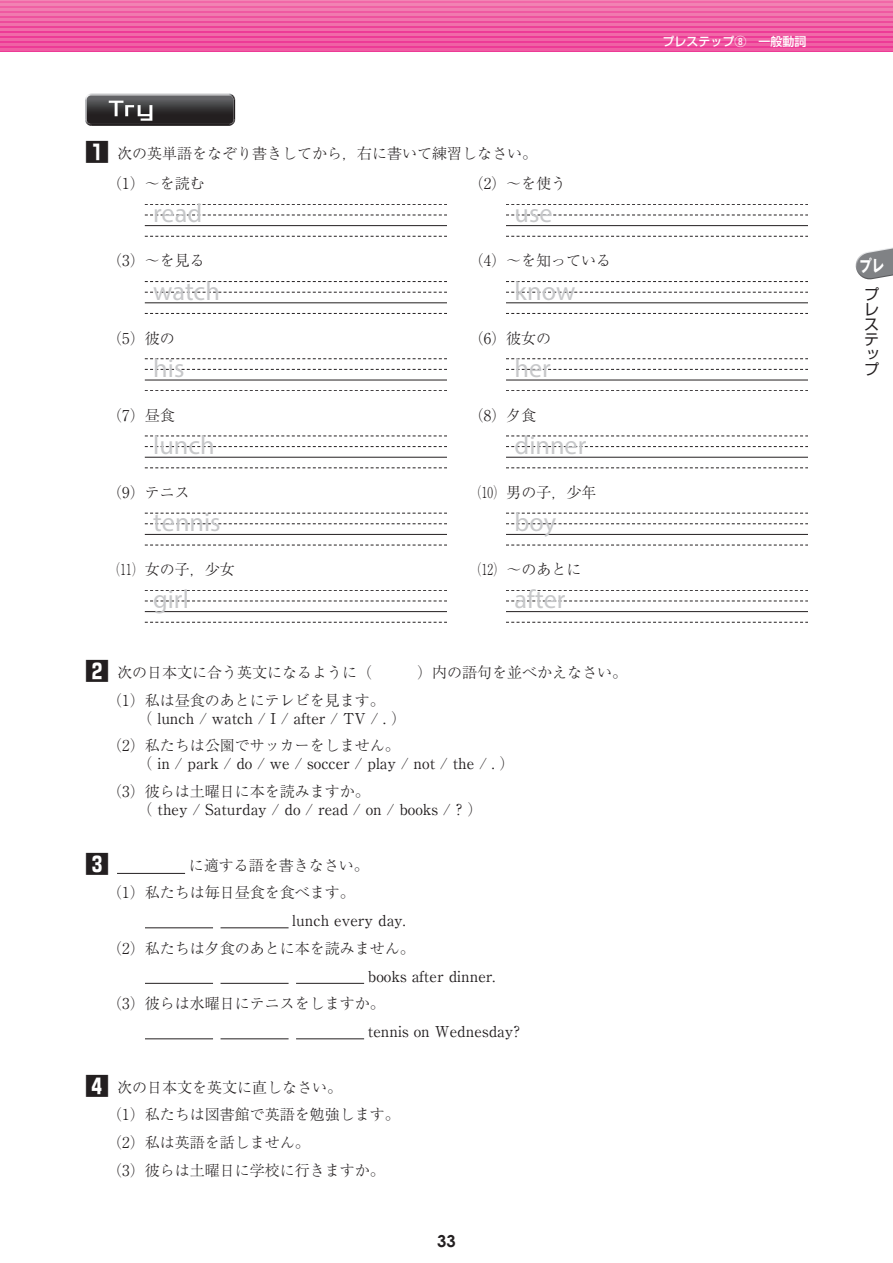
<style>
.page{position:relative;width:893px;height:1263px;background:#fff}
.page>*{position:absolute;margin:0;border:0;box-sizing:border-box;transform-origin:0 0}
.t1{font:26.25px "Myriad Pro";color:#c7c8ca}
.t2{font:700 24px "Shin Go Pr 6";color:#231f20}
.t3{font:700 16.5px "Century Gothic";color:#231f20}
.t4{font:700 16.5px "Gothic MB101 Pr 6";color:#fff;scale:.75 1}
.t5{font:300 15px/27.8px "Ryumin Pr 6";color:#231f20}
.t6{font:15px/27.8px "Ryumin Pr 6";color:#231f20}
.t7{font:300 15px "Ryumin Pr 6";color:#231f20;scale:.75 1}
.t8{font:15px/15px "Shin Go Pr 6";color:#231f20;text-align:justify}
.t9{font:500 12px "Shin Go Pro";color:#fff}
.s1{font-family:"Shin Go Pr 6";font-weight:700;font-size:24px}
.s2{font-weight:300}
</style>
<div class="page">
<svg style="left:0;top:0;width:893px;height:52px;background:#ee55a0"></svg>
<hr style="left:1px;top:0;width:892px;height:1px;background:#f284b4">
<hr style="left:1px;top:4px;width:892px;height:2px;background:#f181b2">
<hr style="left:1px;top:9px;width:892px;height:2px;background:#f17cb0">
<hr style="left:1px;top:14px;width:892px;height:2px;background:#f178ae">
<hr style="left:1px;top:19px;width:892px;height:2px;background:#f174ad">
<hr style="left:1px;top:24px;width:892px;height:2px;background:#f16fab">
<hr style="left:1px;top:29px;width:892px;height:2px;background:#f16ca9">
<hr style="left:1px;top:34px;width:892px;height:2px;background:#f168a8">
<hr style="left:1px;top:39px;width:892px;height:2px;background:#f064a6">
<hr style="left:1px;top:44px;width:892px;height:2px;background:#f060a4">
<hr style="left:1px;top:49px;width:892px;height:2px;background:#ef5ca3">
<svg style="left:85px;top:94px;width:150px;height:32px;background:#4d4c4d"></svg>
<svg style="left:855px;top:247px;width:38px;height:33px"></svg>
<svg style="left:145px;top:204px;width:301px;height:1px"></svg>
<svg style="left:145px;top:215px;width:301px;height:1px"></svg>
<hr style="left:145px;top:225px;width:301px;height:1px;background:#231f20">
<svg style="left:145px;top:236px;width:301px;height:1px"></svg>
<svg style="left:506px;top:204px;width:301px;height:1px"></svg>
<svg style="left:506px;top:215px;width:301px;height:1px"></svg>
<hr style="left:506px;top:225px;width:301px;height:1px;background:#231f20">
<svg style="left:506px;top:236px;width:301px;height:1px"></svg>
<svg style="left:145px;top:281px;width:301px;height:1px"></svg>
<svg style="left:145px;top:292px;width:301px;height:1px"></svg>
<hr style="left:145px;top:302px;width:301px;height:1px;background:#231f20">
<svg style="left:145px;top:313px;width:301px;height:1px"></svg>
<svg style="left:506px;top:281px;width:301px;height:1px"></svg>
<svg style="left:506px;top:292px;width:301px;height:1px"></svg>
<hr style="left:506px;top:302px;width:301px;height:1px;background:#231f20">
<svg style="left:506px;top:313px;width:301px;height:1px"></svg>
<svg style="left:145px;top:359px;width:301px;height:1px"></svg>
<svg style="left:145px;top:369px;width:301px;height:1px"></svg>
<hr style="left:145px;top:380px;width:301px;height:1px;background:#231f20">
<svg style="left:145px;top:390px;width:301px;height:1px"></svg>
<svg style="left:506px;top:359px;width:301px;height:1px"></svg>
<svg style="left:506px;top:369px;width:301px;height:1px"></svg>
<hr style="left:506px;top:380px;width:301px;height:1px;background:#231f20">
<svg style="left:506px;top:390px;width:301px;height:1px"></svg>
<svg style="left:145px;top:436px;width:301px;height:1px"></svg>
<svg style="left:145px;top:446px;width:301px;height:1px"></svg>
<hr style="left:145px;top:457px;width:301px;height:1px;background:#231f20">
<svg style="left:145px;top:468px;width:301px;height:1px"></svg>
<svg style="left:506px;top:436px;width:301px;height:1px"></svg>
<svg style="left:506px;top:446px;width:301px;height:1px"></svg>
<hr style="left:506px;top:457px;width:301px;height:1px;background:#231f20">
<svg style="left:506px;top:468px;width:301px;height:1px"></svg>
<svg style="left:145px;top:513px;width:301px;height:1px"></svg>
<svg style="left:145px;top:523px;width:301px;height:1px"></svg>
<hr style="left:145px;top:534px;width:301px;height:1px;background:#231f20">
<svg style="left:145px;top:545px;width:301px;height:1px"></svg>
<svg style="left:506px;top:513px;width:301px;height:1px"></svg>
<svg style="left:506px;top:523px;width:301px;height:1px"></svg>
<hr style="left:506px;top:534px;width:301px;height:1px;background:#231f20">
<svg style="left:506px;top:545px;width:301px;height:1px"></svg>
<svg style="left:145px;top:590px;width:301px;height:1px"></svg>
<svg style="left:145px;top:601px;width:301px;height:1px"></svg>
<hr style="left:145px;top:611px;width:301px;height:1px;background:#231f20">
<svg style="left:145px;top:622px;width:301px;height:1px"></svg>
<svg style="left:506px;top:590px;width:301px;height:1px"></svg>
<svg style="left:506px;top:601px;width:301px;height:1px"></svg>
<hr style="left:506px;top:611px;width:301px;height:1px;background:#231f20">
<svg style="left:506px;top:622px;width:301px;height:1px"></svg>
<hr style="left:117px;top:873px;width:68px;height:1px;background:#231f20">
<hr style="left:145px;top:927px;width:68px;height:1px;background:#231f20">
<hr style="left:221px;top:927px;width:68px;height:1px;background:#231f20">
<hr style="left:145px;top:983px;width:68px;height:1px;background:#231f20">
<hr style="left:221px;top:983px;width:68px;height:1px;background:#231f20">
<hr style="left:296px;top:983px;width:68px;height:1px;background:#231f20">
<hr style="left:145px;top:1038px;width:68px;height:1px;background:#231f20">
<hr style="left:221px;top:1038px;width:68px;height:1px;background:#231f20">
<hr style="left:296px;top:1038px;width:68px;height:1px;background:#231f20">
<p class="t5" style="left:107px;top:138px;width:431px;line-height:30px;text-indent:-22px"><span class="s1">1</span> 次の英単語をなぞり書きしてから，右に書いて練習しなさい。（1）～を読む</p>
<p class="t5" style="left:469px;top:169px;width:99px">（2）～を使う</p>
<h1 class="t1" style="left:153px;top:197px;width:50px">read</h1>
<h1 class="t1" style="left:514px;top:197px;width:40px">use</h1>
<p class="t5" style="left:107px;top:246px;width:99px">（3）～を見る</p>
<p class="t5" style="left:469px;top:246px;width:144px">（4）～を知っている</p>
<h1 class="t1" style="left:153px;top:275px;width:68px">watch</h1>
<h1 class="t1" style="left:514px;top:275px;width:62px">know</h1>
<p class="t5" style="left:107px;top:323px;width:69px">（5）彼の</p>
<p class="t5" style="left:469px;top:323px;width:84px">（6）彼女の</p>
<h1 class="t1" style="left:153px;top:352px;width:33px">his</h1>
<h1 class="t1" style="left:514px;top:352px;width:38px">her</h1>
<p class="t5" style="left:107px;top:400px;width:69px">（7）昼食</p>
<p class="t5" style="left:469px;top:400px;width:69px">（8）夕食</p>
<h1 class="t1" style="left:153px;top:429px;width:63px">lunch</h1>
<h1 class="t1" style="left:514px;top:429px;width:73px">dinner</h1>
<p class="t5" style="left:107px;top:478px;width:84px">（9）テニス</p>
<p class="t7" style="left:471px;top:481px;width:169px">（10）男の子，少年</p>
<h1 class="t1" style="left:153px;top:506px;width:69px">tennis</h1>
<h1 class="t1" style="left:514px;top:506px;width:43px">boy</h1>
<p class="t7" style="left:109px;top:558px;width:169px">（11）女の子，少女</p>
<p class="t7" style="left:471px;top:558px;width:149px">（12）～のあとに</p>
<h1 class="t1" style="left:153px;top:583px;width:37px">girl</h1>
<h1 class="t1" style="left:514px;top:583px;width:52px">after</h1>
<p class="t5" style="left:107px;top:657px;width:521px;text-indent:-22px"><span class="s1">2</span> 次の日本文に合う英文になるように（　　　）内の語句を並べかえなさい。（1）私は昼食のあとにテレビを見ます。</p>
<p class="t6" style="left:107px;top:703px;width:300px;text-indent:30px"><span class="s2">（</span> lunch / watch / I / after / TV / . <span class="s2">）（2）私たちは公園でサッカーをしません。</span></p>
<p class="t6" style="left:107px;top:749px;width:409px;text-indent:30px"><span class="s2">（</span> in / park / do / we / soccer / play / not / the / . <span class="s2">）（3）彼らは土曜日に本を読みますか。</span></p>
<p class="t6" style="left:137px;top:795px;width:346px"><span class="s2">（</span> they / Saturday / do / read / on / books / ? <span class="s2">）</span></p>
<h2 class="t2" style="left:85px;top:844px;width:25px">3</h2>
<p class="t5" style="left:107px;top:850px;width:263px;text-indent:82px">に適する語を書きなさい。（1）私たちは毎日昼食を食べます。</p>
<p class="t6" style="left:292px;top:906px;width:115px">lunch every day.</p>
<p class="t5" style="left:107px;top:933px;width:309px">（2）私たちは夕食のあとに本を読みません。</p>
<p class="t6" style="left:368px;top:961px;width:129px">books after dinner.</p>
<p class="t5" style="left:107px;top:989px;width:279px">（3）彼らは水曜日にテニスをしますか。</p>
<p class="t6" style="left:368px;top:1017px;width:154px">tennis on Wednesday?</p>
<p class="t5" style="left:107px;top:1072px;width:294px;text-indent:-22px"><span class="s1">4</span> 次の日本文を英文に直しなさい。<br>（1）私たちは図書館で英語を勉強します。（2）私は英語を話しません。<br>（3）彼らは土曜日に学校に行きますか。</p>
<p class="t3" style="left:437px;top:1228px;width:20px">33</p>
<p class="t9" style="left:662px;top:31px;width:145px">プレステップ⑧　一般動詞</p>
<p class="t4" style="left:859px;top:252px;width:34px">プレ</p>
<p class="t8" style="left:864px;top:285px;width:16px">プレステップ</p>
</div>
